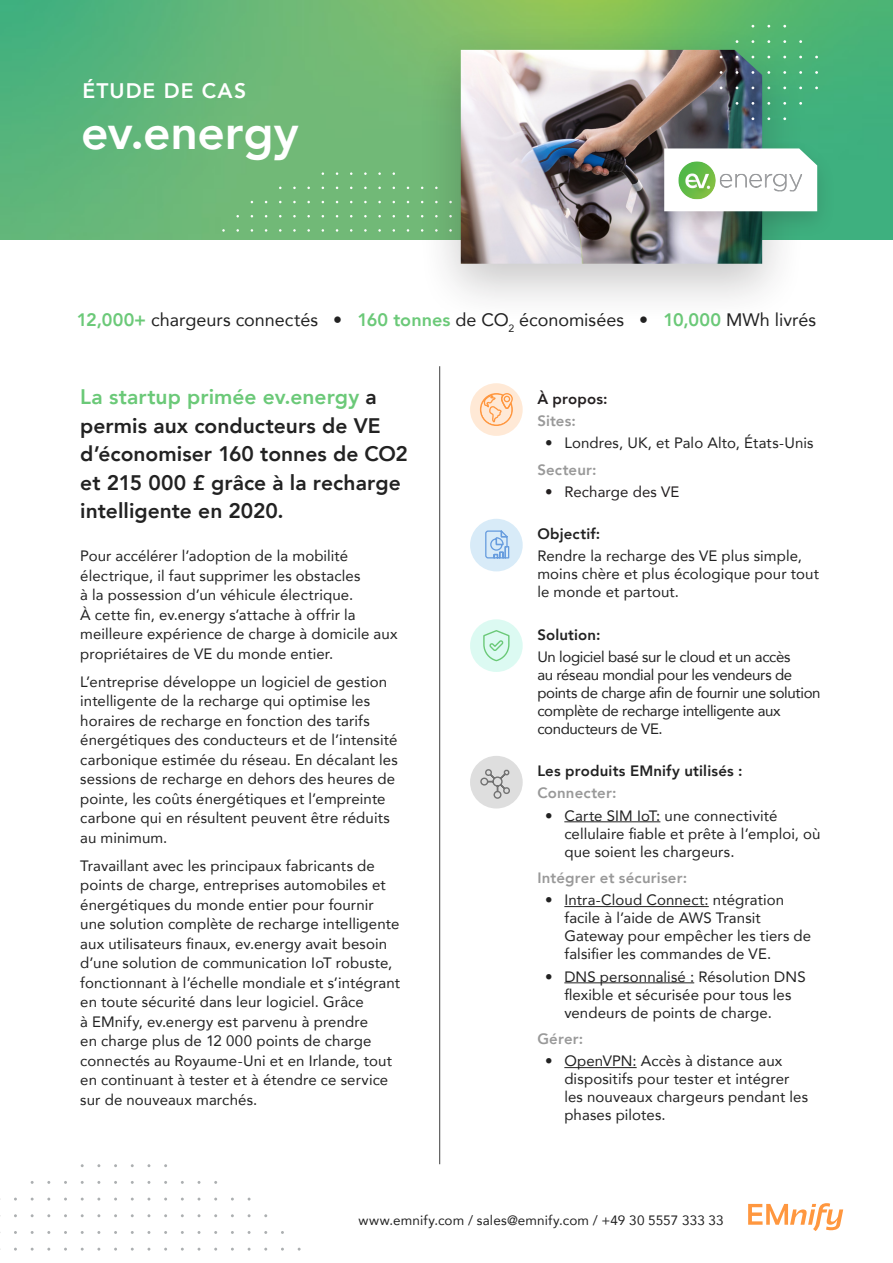
<style>
.page{position:relative;width:893px;height:1263px;background:#fff}
.page>*{position:absolute;margin:0;border:0;box-sizing:border-box;transform-origin:0 0}
.t1{font:800 48px "Avenir";letter-spacing:-.005em;color:#fff}
.t2{font:800 21px/28.5px "Avenir";letter-spacing:.005em;color:#222}
.t3{font:800 21px "Avenir";letter-spacing:.05em;color:#fff}
.t4{font:18px "Avenir";color:#222}
.t5{font:15px/19.5px "Avenir";letter-spacing:.005em;color:#222}
.t6{font:15px/18px "Avenir";letter-spacing:-.025em;color:#222}
.t7{font:800 15px "Avenir";letter-spacing:.01em;color:#999}
.t8{font:800 15px "Avenir";letter-spacing:.01em;color:#222}
.t9{font:15px "Avenir";letter-spacing:.01em;color:#231f20}
.t10{font:800 15px "Avenir";letter-spacing:.01em;color:#231f20}
.t11{font:13.5px "Avenir";letter-spacing:.01em;color:#222}
.s1{font-weight:800;color:#6bc978}
.s2{color:#6bc978}
</style>
<div class="page">
<img style="left:0;top:0;width:893px;height:239px">
<svg style="left:748px;top:1203px;width:95px;height:28px"></svg>
<hr style="left:439px;top:366px;width:1px;height:798px;background:#3e3e3f">
<div style="left:470px;top:383px;width:53px;height:53px;background:#ffe9d6;border-radius:50%"></div>
<svg style="left:478px;top:385px;width:35px;height:41px"></svg>
<div style="left:470px;top:619px;width:53px;height:53px;background:#d6faf0;border-radius:50%"></div>
<svg style="left:483px;top:630px;width:27px;height:32px"></svg>
<div style="left:470px;top:519px;width:53px;height:52px;background:#d8ebf8;border-radius:50%"></div>
<svg style="left:485px;top:530px;width:25px;height:29px"></svg>
<hr style="left:564px;top:821px;width:96px;height:1px;background:#222">
<hr style="left:564px;top:906px;width:145px;height:1px;background:#222">
<hr style="left:564px;top:982px;width:130px;height:1px;background:#222">
<hr style="left:564px;top:1067px;width:73px;height:1px;background:#222">
<div style="left:470px;top:756px;width:53px;height:52px;background:#dedede;border-radius:50%"></div>
<svg style="left:480px;top:769px;width:30px;height:30px"></svg>
<div style="left:416px;top:23px;width:390px;height:303px;background:#231f20;opacity:.25"></div>
<img style="left:461px;top:50px;width:301px;height:214px">
<div style="left:645px;top:138px;width:192px;height:102px;background:#231f20;opacity:.19"></div>
<svg style="left:664px;top:148px;width:153px;height:63px"></svg>
<img style="left:679px;top:162px;width:124px;height:38px">
<h2 class="t3" style="left:82px;top:74px;width:165px">ÉTUDE DE CAS</h2>
<h1 class="t1" style="left:81px;top:95px;width:219px">ev.energy</h1>
<p class="t4" style="left:77px;top:306px;width:741px"><span class="s1">12,000+</span> chargeurs connectés • <span class="s1">160 tonnes</span> de CO<sub>2</sub> économisées • <span class="s1">10,000</span> MWh livrés</p>
<h2 class="t2" style="left:80px;top:383px;width:329px"><span class="s2">La startup primée ev.energy</span> a permis aux conducteurs de VE d’économiser 160 tonnes de CO2 et 215 000 £ grâce à la recharge intelligente en 2020.</h2>
<p class="t5" style="left:80px;top:546px;width:319px">Pour accélérer l’adoption de la mobilité électrique, il faut supprimer les obstacles<br>à la possession d’un véhicule électrique.<br>À cette fin, ev.energy s’attache à offrir la meilleure expérience de charge à domicile aux propriétaires de VE du monde entier.</p>
<p class="t5" style="left:80px;top:671px;width:319px">L’entreprise développe un logiciel de gestion intelligente de la recharge qui optimise les horaires de recharge en fonction des tarifs énergétiques des conducteurs et de l’intensité carbonique estimée du réseau. En décalant les sessions de recharge en dehors des heures de pointe, les coûts énergétiques et l’empreinte carbone qui en résultent peuvent être réduits au minimum.</p>
<p class="t5" style="left:80px;top:855px;width:321px">Travaillant avec les principaux fabricants de points de charge, entreprises automobiles et énergétiques du monde entier pour fournir une solution complète de recharge intelligente aux utilisateurs finaux, ev.energy avait besoin d’une solution de communication IoT robuste, fonctionnant à l’échelle mondiale et s’intégrant en toute sécurité dans leur logiciel. Grâce<br>à EMnify, ev.energy est parvenu à prendre<br>en charge plus de 12 000 points de charge connectés au Royaume-Uni et en Irlande, tout en continuant à tester et à étendre ce service sur de nouveaux marchés.</p>
<p class="t10" style="left:537px;top:387px;width:72px">À propos:</p>
<p class="t7" style="left:537px;top:409px;width:40px">Sites:</p>
<p class="t5" style="left:545px;top:433px;width:270px">• Londres, UK, et Palo Alto, États-Unis</p>
<p class="t7" style="left:537px;top:458px;width:61px">Secteur:</p>
<p class="t9" style="left:545px;top:479px;width:136px">• Recharge des VE</p>
<p class="t8" style="left:537px;top:522px;width:64px">Objectif:</p>
<p class="t5" style="left:537px;top:547px;width:283px;line-height:18px">Rendre la recharge des VE plus simple, moins chère et plus écologique pour tout le monde et partout.</p>
<p class="t8" style="left:537px;top:623px;width:65px">Solution:</p>
<p class="t6" style="left:537px;top:647px;width:285px">Un logiciel basé sur le cloud et un accès<br>au réseau mondial pour les vendeurs de points de charge afin de fournir une solution complète de recharge intelligente aux conducteurs de VE.</p>
<p class="t8" style="left:537px;top:759px;width:207px">Les produits EMnify utilisés :</p>
<p class="t7" style="left:537px;top:781px;width:81px">Connecter:</p>
<p class="t5" style="left:564px;top:806px;width:258px;line-height:18px;text-indent:-19px">• Carte SIM IoT: une connectivité cellulaire fiable et prête à l’emploi, où que soient les chargeurs.</p>
<p class="t7" style="left:537px;top:866px;width:151px">Intégrer et sécuriser:</p>
<p class="t5" style="left:564px;top:891px;width:248px;line-height:18px;text-indent:-19px">• Intra-Cloud Connect: ntégration facile à l’aide de AWS Transit<br>Gateway pour empêcher les tiers de falsifier les commandes de VE.</p>
<p class="t5" style="left:564px;top:967px;width:243px;line-height:18px;text-indent:-19px">• DNS personnalisé : Résolution DNS flexible et sécurisée pour tous les vendeurs de points de charge.</p>
<p class="t7" style="left:537px;top:1027px;width:47px">Gérer:</p>
<p class="t5" style="left:564px;top:1052px;width:245px;line-height:18px;text-indent:-19px">• OpenVPN: Accès à distance aux dispositifs pour tester et intégrer les nouveaux chargeurs pendant les phases pilotes.</p>
<p class="t11" style="left:359px;top:1209px;width:367px">www.emnify.com / sales@emnify.com / +49 30 5557 333 33</p>
</div>
